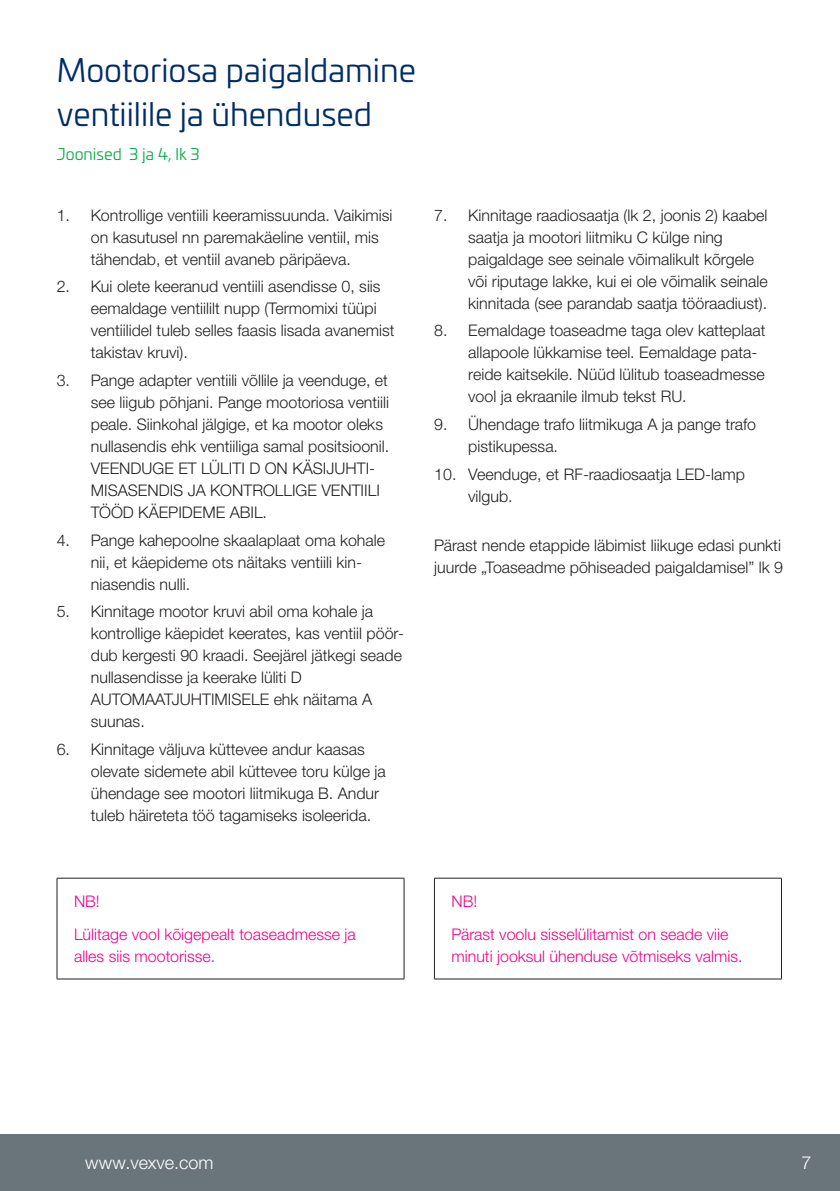
<style>
.page{position:relative;width:840px;height:1191px;background:#fff}
.page>*{position:absolute;margin:0;border:0;box-sizing:border-box;transform-origin:0 0}
.Otsikot{font:32px/44px "Univia Pro";color:#002d66}
.t1{font:300 18px "Helvetica Neue LTW1 G";color:#fff}
.Leipis{font:300 16px/22px "Helvetica Neue LTW1 G";color:#231f20}
.Leipis-2{font:300 16px/22px "Helvetica Neue LTW1 G";color:#ed028c}
.Otsikot-2{font:16px "Univia Pro";color:#0cae4c}
</style>
<div class="page">
<hr style="left:57px;top:878px;width:347px;height:1px;background:#231f20">
<hr style="left:57px;top:878px;width:1px;height:100px;background:#231f20">
<hr style="left:403px;top:878px;width:1px;height:100px;background:#231f20">
<hr style="left:57px;top:978px;width:347px;height:1px;background:#231f20">
<hr style="left:434px;top:878px;width:347px;height:1px;background:#231f20">
<hr style="left:434px;top:878px;width:1px;height:100px;background:#231f20">
<hr style="left:780px;top:878px;width:1px;height:100px;background:#231f20">
<hr style="left:434px;top:978px;width:347px;height:1px;background:#231f20">
<div style="left:0;top:1134px;width:839px;height:57px;background:#6a747b"></div>
<p class="Otsikot" style="left:57px;top:47px;width:360px">Mootoriosa paigaldamine ventiilile ja ühendused</p>
<p class="Otsikot-2" style="left:57px;top:142px;width:144px">Joonised 3 ja 4, lk 3</p>
<p class="Leipis" style="left:91px;top:204px;width:303px;text-indent:-34px">1. Kontrollige ventiili keeramissuunda. Vaikimisi on kasutusel nn paremakäeline ventiil, mis tähendab, et ventiil avaneb päripäeva.</p>
<p class="Leipis" style="left:91px;top:275px;width:305px;text-indent:-34px">2. Kui olete keeranud ventiili asendisse 0, siis eemaldage ventiililt nupp (Termomixi tüüpi ventiilidel tuleb selles faasis lisada avanemist takistav kruvi).</p>
<p class="Leipis" style="left:91px;top:369px;width:300px;text-indent:-34px">3. Pange adapter ventiili võllile ja veenduge, et see liigub põhjani. Pange mootoriosa ventiili peale. Siinkohal jälgige, et ka mootor oleks nullasendis ehk ventiiliga samal positsioonil.<br>VEENDUGE ET LÜLITI D ON KÄSIJUHTI-MISASENDIS JA KONTROLLIGE VENTIILI TÖÖD KÄEPIDEME ABIL.</p>
<p class="Leipis" style="left:91px;top:529px;width:296px;text-indent:-34px">4. Pange kahepoolne skaalaplaat oma kohale nii, et käepideme ots näitaks ventiili kin&shy;niasendis nulli.</p>
<p class="Leipis" style="left:91px;top:600px;width:315px;text-indent:-34px">5. Kinnitage mootor kruvi abil oma kohale ja kontrollige käepidet keerates, kas ventiil pöör&shy;dub kergesti 90 kraadi. Seejärel jätkegi seade nullasendisse ja keerake lüliti D AUTOMAATJUHTIMISELE ehk näitama A suunas.</p>
<p class="Leipis" style="left:91px;top:738px;width:296px;text-indent:-34px">6. Kinnitage väljuva küttevee andur kaasas olevate sidemete abil küttevee toru külge ja ühendage see mootori liitmikuga B. Andur tuleb häireteta töö tagamiseks isoleerida.</p>
<p class="Leipis" style="left:468px;top:204px;width:301px;text-indent:-34px">7. Kinnitage raadiosaatja (lk 2, joonis 2) kaabel saatja ja mootori liitmiku C külge ning paigaldage see seinale võimalikult kõrgele või riputage lakke, kui ei ole võimalik seinale kinnitada (see parandab saatja tööraadiust).</p>
<p class="Leipis" style="left:468px;top:319px;width:298px;text-indent:-34px">8. Eemaldage toaseadme taga olev katteplaat allapoole lükkamise teel. Eemaldage pata&shy;reide kaitsekile. Nüüd lülitub toaseadmesse vool ja ekraanile ilmub tekst RU.</p>
<p class="Leipis" style="left:468px;top:413px;width:289px;text-indent:-34px">9. Ühendage trafo liitmikuga A ja pange trafo pistikupessa.</p>
<p class="Leipis" style="left:468px;top:463px;width:278px;text-indent:-34px">10. Veenduge, et RF-raadiosaatja LED-lamp vilgub.</p>
<p class="Leipis" style="left:434px;top:534px;width:350px">Pärast nende etappide läbimist liikuge edasi punkti juurde „Toaseadme põhiseaded paigaldamisel” lk 9</p>
<p class="Leipis-2" style="left:74px;top:890px;width:27px">NB!</p>
<p class="Leipis-2" style="left:74px;top:923px;width:283px">Lülitage vool kõigepealt toaseadmesse ja alles siis mootorisse.</p>
<p class="Leipis-2" style="left:451px;top:890px;width:27px">NB!</p>
<p class="Leipis-2" style="left:451px;top:923px;width:292px">Pärast voolu sisselülitamist on seade viie minuti jooksul ühenduse võtmiseks valmis.</p>
<p class="t1" style="left:85px;top:1151px;width:130px">www.vexve.com</p>
<p class="t1" style="left:801px;top:1151px;width:12px">7</p>
</div>
